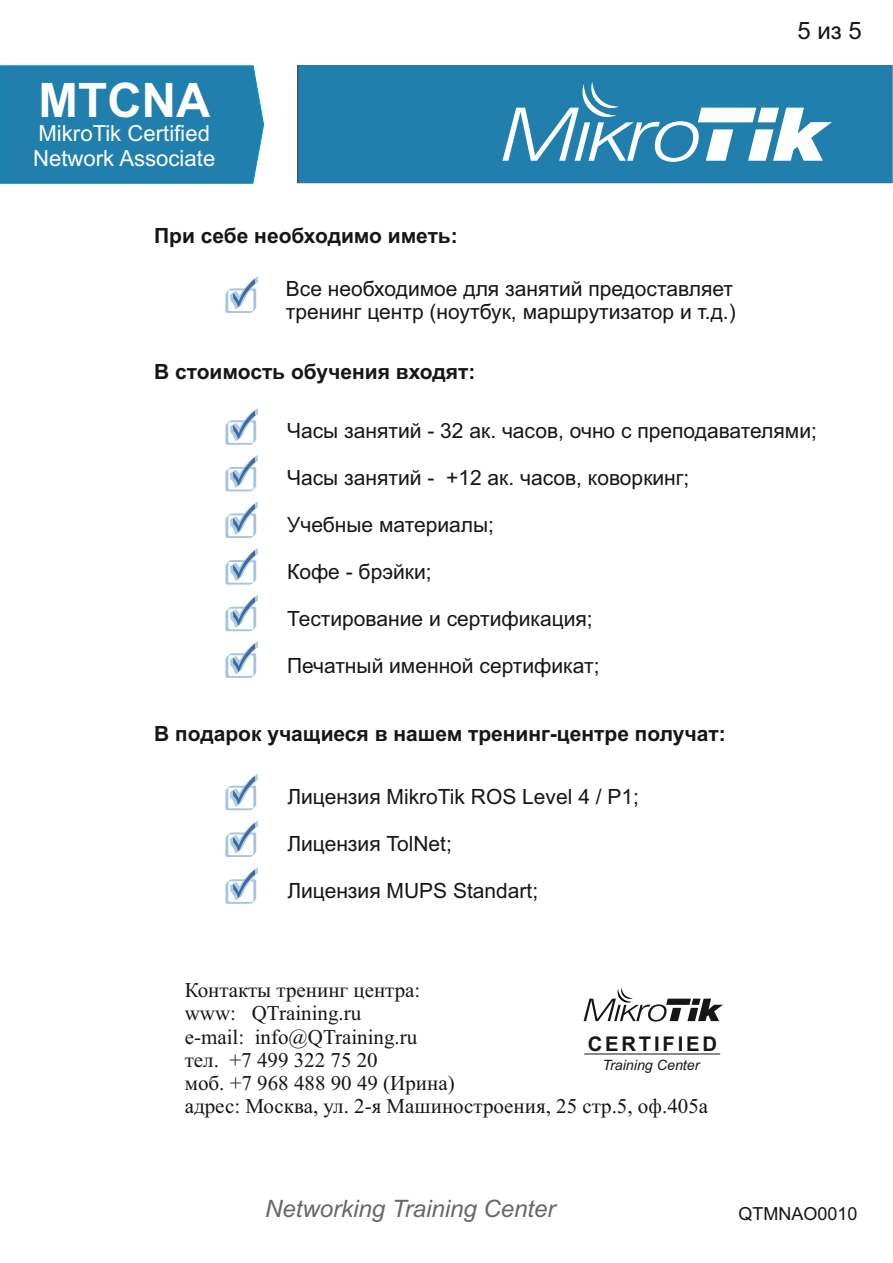
<style>
.page{position:relative;width:893px;height:1263px;background:#fff}
.page>*{position:absolute;margin:0;border:0;box-sizing:border-box;transform-origin:0 0}
.t1{font:700 47.55px "Arial";color:#fff}
.t2{font:italic 24px "Arial";color:#676767}
.t3{font:24px "Arial";color:#151616}
.t4{font:22.2px/24.8px "Arial";color:#fff}
.t5{font:21px/23.4px "Arial";color:#151616}
.t6{font:21px/23.2px "Times New Roman";color:#151616}
.t7{font:700 21px "Arial";color:#151616}
.t8{font:700 20.25px "Arial";letter-spacing:.14em;color:#151616}
.t9{font:18px "Arial";color:#151616}
.t10{font:italic 14.25px "Arial";color:#151616}
</style>
<div class="page">
<svg style="left:225px;top:276px;width:33px;height:36px"></svg>
<div style="left:227px;top:421px;width:27px;height:23px;border:2px solid #a4c4e3;border-radius:2px"></div>
<svg style="left:225px;top:408px;width:33px;height:35px"></svg>
<div style="left:227px;top:468px;width:27px;height:23px;border:2px solid #a4c4e3;border-radius:2px"></div>
<svg style="left:225px;top:455px;width:33px;height:35px"></svg>
<svg style="left:225px;top:501px;width:33px;height:36px"></svg>
<div style="left:227px;top:561px;width:27px;height:23px;border:2px solid #a4c4e3;border-radius:2px"></div>
<svg style="left:225px;top:548px;width:33px;height:35px"></svg>
<div style="left:299px;top:65px;width:593px;height:118px;background:#217fad"></div>
<div style="left:0;top:65px;width:264px;height:119px;background:#217fad"></div>
<svg style="left:225px;top:594px;width:33px;height:36px"></svg>
<svg style="left:225px;top:774px;width:33px;height:35px"></svg>
<svg style="left:225px;top:820px;width:33px;height:36px"></svg>
<div style="left:227px;top:880px;width:27px;height:23px;border:2px solid #a4c4e3;border-radius:2px"></div>
<svg style="left:225px;top:867px;width:33px;height:35px"></svg>
<svg style="left:584px;top:988px;width:139px;height:33px"></svg>
<hr style="left:584px;top:1054px;width:136px;height:1px;background:#151616">
<svg style="left:502px;top:82px;width:330px;height:80px"></svg>
<div style="left:227px;top:654px;width:27px;height:23px;border:2px solid #a4c4e3;border-radius:2px"></div>
<svg style="left:225px;top:641px;width:33px;height:35px"></svg>
<h1 class="t1" style="left:39px;top:82px;width:173px">MTCNA</h1>
<p class="t4" style="left:33px;top:123px;width:184px">MikroTik Certified<br>Network Associate</p>
<p class="t7" style="left:154px;top:228px;width:305px">При себе необходимо иметь:</p>
<p class="t5" style="left:286px;top:279px;width:451px">Все необходимое для занятий предоставляет тренинг центр (ноутбук, маршрутизатор и т.д.)</p>
<p class="t3" style="left:797px;top:22px;width:66px">5 из 5</p>
<p class="t7" style="left:154px;top:364px;width:323px">В стоимость обучения входят:</p>
<p class="t5" style="left:287px;top:421px;width:531px">Часы занятий - 32 ак. часов, очно с преподавателями;</p>
<p class="t5" style="left:287px;top:468px;width:404px">Часы занятий - +12 ак. часов, коворкинг;</p>
<p class="t5" style="left:287px;top:515px;width:208px">Учебные материалы;</p>
<p class="t5" style="left:287px;top:562px;width:146px">Кофе - брэйки;</p>
<p class="t5" style="left:287px;top:609px;width:307px">Тестирование и сертификация;</p>
<p class="t5" style="left:287px;top:656px;width:314px">Печатный именной сертификат;</p>
<p class="t7" style="left:154px;top:725px;width:573px">В подарок учащиеся в нашем тренинг-центре получат:</p>
<p class="t5" style="left:287px;top:787px;width:353px">Лицензия MikroTik ROS Level 4 / P1;</p>
<p class="t5" style="left:287px;top:834px;width:166px">Лицензия TolNet;</p>
<p class="t5" style="left:287px;top:881px;width:252px">Лицензия MUPS Standart;</p>
<p class="t6" style="left:185px;top:980px;width:525px">Контакты тренинг центра:<br>www: QTraining.ru<br>e-mail: info@QTraining.ru<br>тел. +7 499 322 75 20<br>моб. +7 968 488 90 49 (Ирина)<br>адрес: Москва, ул. 2-я Машиностроения, 25 стр.5, оф.405a</p>
<p class="t8" style="left:588px;top:1037px;width:131px">CERTIFIED</p>
<p class="t10" style="left:602px;top:1059px;width:99px">Training Center</p>
<p class="t2" style="left:265px;top:1199px;width:292px">Networking Training Center</p>
<p class="t9" style="left:738px;top:1207px;width:121px">QTMNAO0010</p>
</div>
